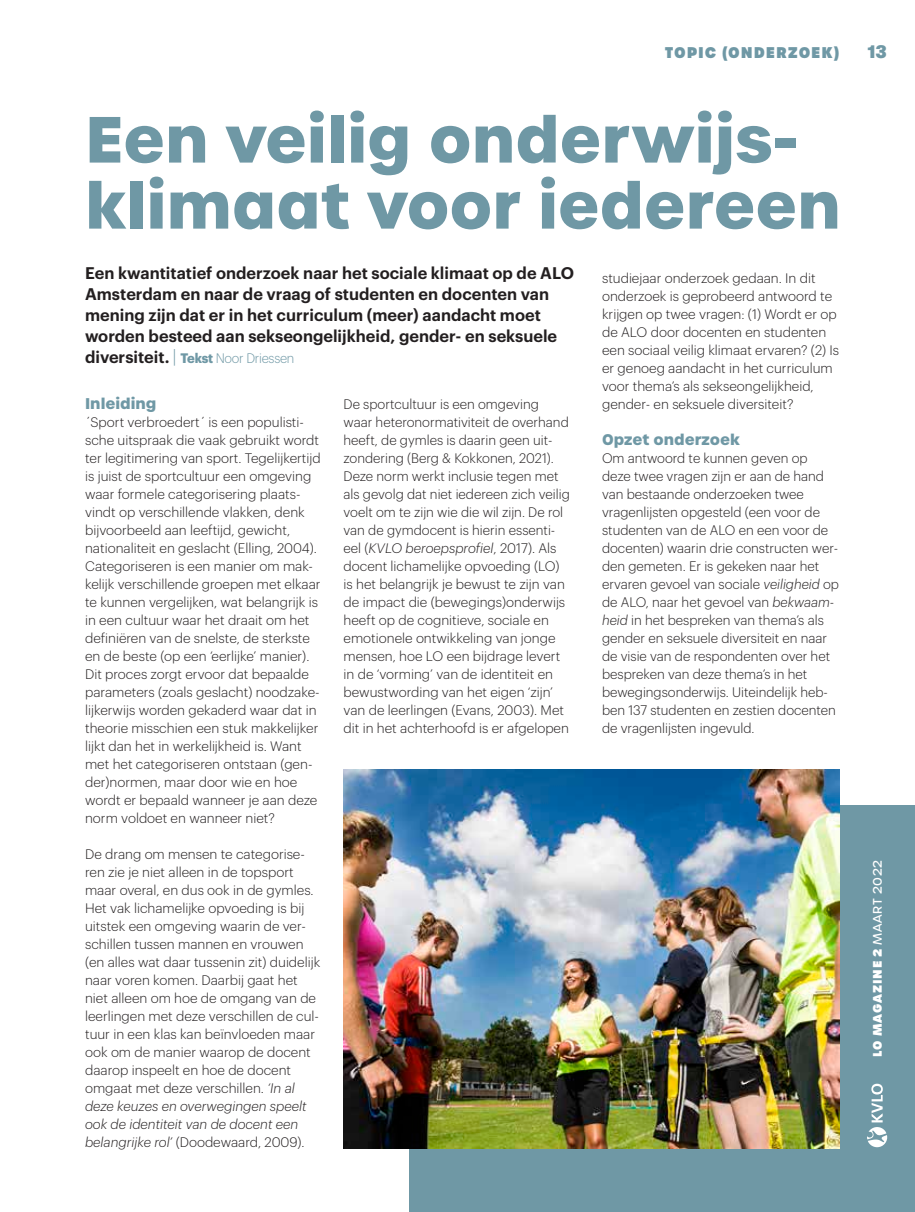
<style>
.page{position:relative;width:915px;height:1212px;background:#fff}
.page>*{position:absolute;margin:0;border:0;box-sizing:border-box;transform-origin:0 0}
.t1{font:700 63px/66px "Urbane";color:#6f98a5}
.t2{font:900 18px "GT Walsheim Pro";color:#6f98a5}
.t3{font:600 16.5px/21px "Graphik";color:#231f20}
.t4{font:700 15px "Urbane";color:#6f98a5}
.t5{font:800 15px "Urbane";letter-spacing:.06em;color:#6f98a5}
.t6{font:300 13.5px/18px "Graphik";color:#231f20}
.t7{font:800 12px "Urbane";letter-spacing:.07em;color:#fff}
.s1{font-weight:300;font-size:18px;color:#6f98a5}
.s2{font-weight:700;font-size:13.5px;color:#6f98a5}
.s3{font-weight:300;font-size:13.5px;color:#6f98a5}
.s4{font-style:italic}
.s5{font-weight:500}
</style>
<div class="page">
<div style="left:410px;top:805px;width:504px;height:407px;background:#6f98a5"></div>
<svg style="left:867px;top:1084px;width:19px;height:63px"></svg>
<img style="left:343px;top:770px;width:495px;height:378px">
<p class="t5" style="left:664px;top:42px;width:176px">TOPIC (ONDERZOEK)</p>
<h1 class="t1" style="left:85px;top:107px;width:756px">Een veilig onderwijs&shy;klimaat voor iedereen</h1>
<p class="t3" style="left:85px;top:261px;width:490px">Een kwantitatief onderzoek naar het sociale klimaat op de ALO Amsterdam en naar de vraag of studenten en docenten van mening zijn dat er in het curriculum (meer) aandacht moet worden besteed aan sekseongelijkheid, gender- en seksuele diversiteit. <span class="s1">|</span> <span class="s2">Tekst</span> <span class="s3">Noor Driessen</span></p>
<p class="t6" style="left:602px;top:268px;width:238px">studiejaar onderzoek gedaan. In dit onderzoek is geprobeerd antwoord te krijgen op twee vragen: (1) Wordt er op de ALO door docenten en studenten een sociaal veilig klimaat ervaren? (2) Is er genoeg aandacht in het curriculum voor thema’s als sekseongelijkheid, gender- en seksuele diversiteit?</p>
<p class="t4" style="left:602px;top:429px;width:139px">Opzet onderzoek</p>
<p class="t6" style="left:602px;top:448px;width:238px">Om antwoord te kunnen geven op deze twee vragen zijn er aan de hand van bestaande onderzoeken twee vragenlijsten opgesteld (een voor de studenten van de ALO en een voor de docenten) waarin drie constructen wer&shy;den gemeten. Er is gekeken naar het ervaren gevoel van sociale <span class="s4">veiligheid</span> op de ALO, naar het gevoel van <span class="s4">bekwaam&shy;heid</span> in het bespreken van thema’s als gender en seksuele diversiteit en naar de visie van de respondenten over het bespreken van deze thema’s in het bewegingsonderwijs. Uiteindelijk heb&shy;ben 137 studenten en zestien docenten de vragenlijsten ingevuld.</p>
<p class="t4" style="left:85px;top:393px;width:73px">Inleiding</p>
<p class="t6" style="left:85px;top:412px;width:237px">´Sport verbroedert´ is een populisti&shy;sche uitspraak die vaak gebruikt wordt ter legitimering van sport. Tegelijkertijd is juist de sportcultuur een omgeving waar formele categorisering plaats&shy;vindt op verschillende vlakken, denk bijvoorbeeld aan leeftijd, gewicht, nationaliteit en geslacht (Elling, 2004).<br>Categoriseren is een manier om mak&shy;kelijk verschillende groepen met elkaar te kunnen vergelijken, wat belangrijk is in een cultuur waar het draait om het definiëren van de snelste, de sterkste en de beste (op een ‘eerlijke’ manier).<br>Dit proces zorgt ervoor dat bepaalde parameters (zoals geslacht) noodzake&shy;lijkerwijs worden gekaderd waar dat in theorie misschien een stuk makkelijker lijkt dan het in werkelijkheid is. Want met het categoriseren ontstaan (gen&shy;der)normen, maar door wie en hoe wordt er bepaald wanneer je aan deze norm voldoet en wanneer niet?</p>
<p class="t6" style="left:85px;top:844px;width:236px">De drang om mensen te categorise&shy;ren zie je niet alleen in de topsport maar overal, en dus ook in de gymles.<br>Het vak lichamelijke opvoeding is bij uitstek een omgeving waarin de ver&shy;schillen tussen mannen en vrouwen (en alles wat daar tussenin zit) duidelijk naar voren komen. Daarbij gaat het niet alleen om hoe de omgang van de leerlingen met deze verschillen de cul&shy;tuur in een klas kan beïnvloeden maar ook om de manier waarop de docent daarop inspeelt en hoe de docent omgaat met deze verschillen. <span class="s4">‘In al deze keuzes en overwegingen speelt ook de identiteit van de docent een belangrijke rol’</span> (Doodewaard, 2009).</p>
<p class="t6" style="left:343px;top:394px;width:228px">De sportcultuur is een omgeving waar heteronormativiteit de overhand heeft, de gymles is daarin geen uit&shy;zondering (Berg &amp; Kokkonen, 2021).<br>Deze norm werkt inclusie tegen met als gevolg dat niet iedereen zich veilig voelt om te zijn wie die wil zijn. De rol van de gymdocent is hierin essenti&shy;eel (<span class="s4">KVLO beroepsprofiel</span>, 2017). Als docent lichamelijke opvoeding (LO) is het belangrijk je bewust te zijn van de impact die (bewegings)onderwijs heeft op de cognitieve, sociale en emotionele ontwikkeling van jonge mensen, hoe LO een bijdrage levert in de ‘vorming’ van de identiteit en bewustwording van het eigen ‘zijn’ van de leerlingen (Evans, 2003). Met dit in het achterhoofd is er afgelopen</p>
<h2 class="t2" style="left:867px;top:40px;width:21px">13</h2>
<p class="t7" style="left:868px;top:1057px;width:198px;rotate:-90deg">LO MAGAZINE 2 <span class="s5">MAART 2022</span></p>
</div>
